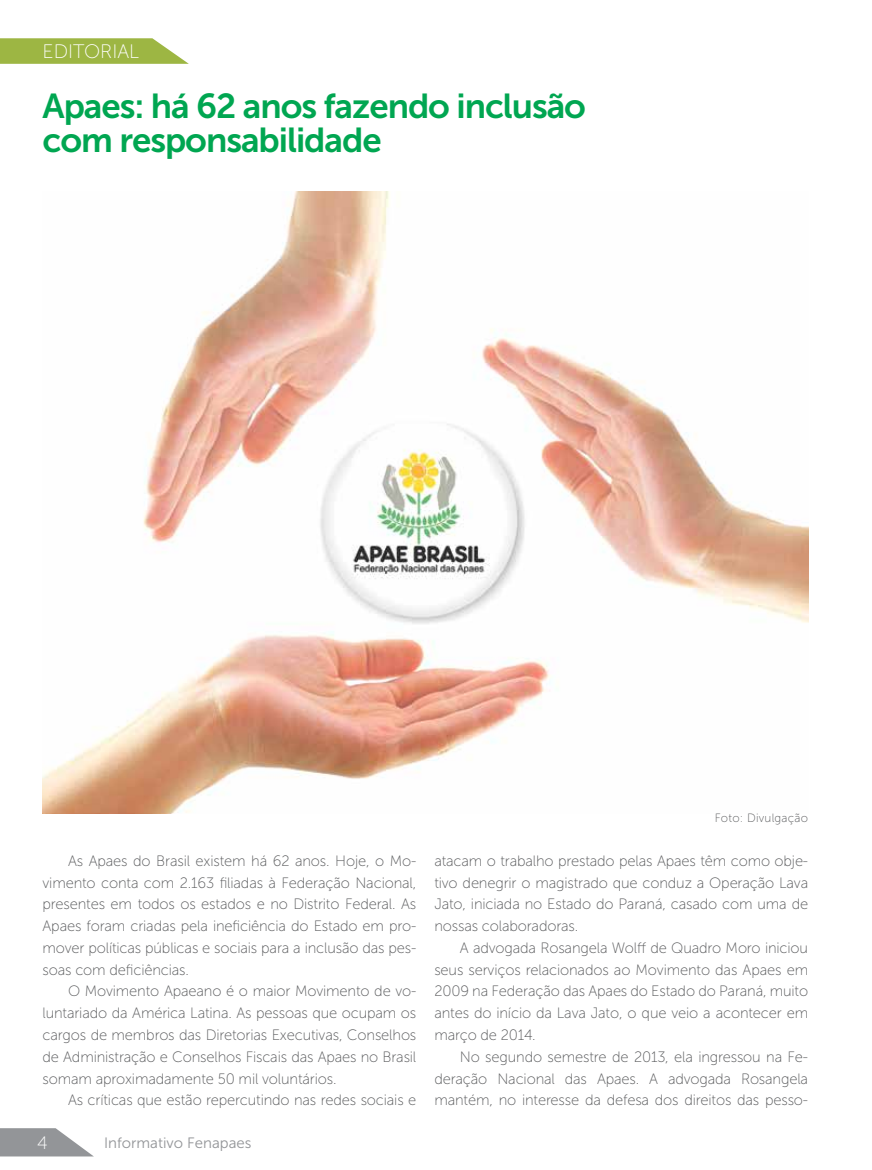
<style>
.page{position:relative;width:872px;height:1170px;background:#fff}
.page>*{position:absolute;margin:0;border:0;box-sizing:border-box;transform-origin:0 0}
.t1{font:34.5px/34.5px "Museo Sans 700";letter-spacing:-.03em;color:#00a651}
.t2{font:19.5px "Museo Sans 100";color:#fff}
.t3{font:18px "Museo Sans 100";color:#fff}
.t4{font:15px/21.8px "Museo Sans 100";letter-spacing:-.01em;color:#58595b;text-align:justify}
.t5{font:15px "Museo Sans 300";color:#939598}
.t6{font:12px "Museo Sans 100";letter-spacing:.02em;color:#58595b}
</style>
<div class="page">
<img style="left:43px;top:192px;width:765px;height:621px">
<svg style="left:0;top:38px;width:189px;height:26px;background:#a8be58"></svg>
<svg style="left:0;top:1128px;width:93px;height:28px"></svg>
<h2 class="t2" style="left:43px;top:41px;width:98px">EDITORIAL</h2>
<h1 class="t1" style="left:43px;top:89px;width:545px">Apaes: há 62 anos fazendo inclusão com responsabilidade</h1>
<p class="t6" style="left:714px;top:811px;width:95px">Foto: Divulgação</p>
<p class="t4" style="left:43px;top:849px;width:375px;text-indent:26px">As Apaes do Brasil existem há 62 anos. Hoje, o Mo&shy;vimento conta com 2.163 filiadas à Federação Nacional, presentes em todos os estados e no Distrito Federal. As Apaes foram criadas pela ineficiência do Estado em pro&shy;mover políticas públicas e sociais para a inclusão das pes&shy;soas com deficiências.</p>
<p class="t4" style="left:43px;top:980px;width:375px;text-indent:26px">O Movimento Apaeano é o maior Movimento de vo&shy;luntariado da América Latina. As pessoas que ocupam os cargos de membros das Diretorias Executivas, Conselhos de Administração e Conselhos Fiscais das Apaes no Brasil somam aproximadamente 50 mil voluntários.</p>
<p class="t4" style="left:68px;top:1089px;width:350px">As críticas que estão repercutindo nas redes sociais e</p>
<p class="t3" style="left:37px;top:1133px;width:12px">4</p>
<p class="t5" style="left:104px;top:1134px;width:149px">Informativo Fenapaes</p>
<p class="t4" style="left:434px;top:849px;width:375px">atacam o trabalho prestado pelas Apaes têm como obje&shy;tivo denegrir o magistrado que conduz a Operação Lava Jato, iniciada no Estado do Paraná, casado com uma de nossas colaboradoras.</p>
<p class="t4" style="left:434px;top:936px;width:375px;text-indent:26px">A advogada Rosangela Wolff de Quadro Moro iniciou seus serviços relacionados ao Movimento das Apaes em 2009 na Federação das Apaes do Estado do Paraná, muito antes do início da Lava Jato, o que veio a acontecer em março de 2014.</p>
<p class="t4" style="left:434px;top:1045px;width:375px;text-indent:26px">No segundo semestre de 2013, ela ingressou na Fe&shy;deração Nacional das Apaes. A advogada Rosangela mantém, no interesse da defesa dos direitos das pesso-</p>
</div>
